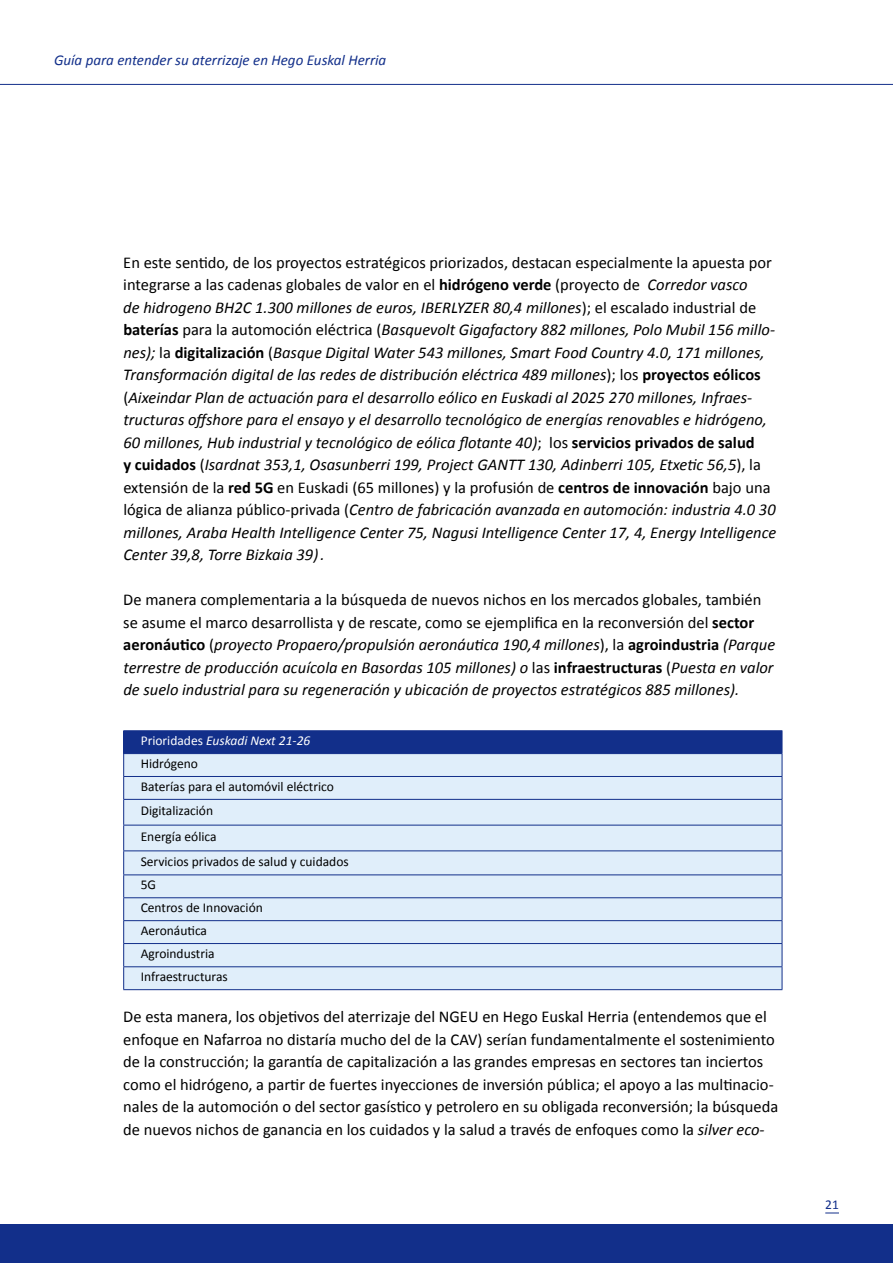
<style>
.page{position:relative;width:893px;height:1263px;background:#fff}
.page>*{position:absolute;margin:0;border:0;box-sizing:border-box;transform-origin:0 0}
.t1{font:italic 16.5px/22.5px "Calibri";color:#000}
.t2{font:16.5px/22.5px "Calibri";color:#000}
.t3{font:italic 15px "Calibri";color:#122f8a}
.t4{font:13.5px/23px "Calibri";color:#000}
.t5{font:13.5px "Calibri";color:#122f8a}
.s1{font-style:normal}
.s2{font-weight:700;font-style:normal}
.s3{color:#fff}
.s4{font-style:italic;color:#fff}
.s5{font-style:italic}
</style>
<div class="page">
<svg style="left:825px;top:1212px;width:14px;height:1px"></svg>
<hr style="left:0;top:84px;width:893px;height:1px;background:#122f8a">
<div style="left:0;top:1225px;width:893px;height:38px;background:#122f8a"></div>
<div style="left:124px;top:731px;width:658px;height:23px;background:#122f8a"></div>
<div style="left:124px;top:754px;width:658px;height:235px;background:#e0eefa"></div>
<hr style="left:123px;top:730px;width:659px;height:1px;background:#122f8a">
<svg style="left:123px;top:731px;width:1px;height:258px"></svg>
<svg style="left:782px;top:731px;width:1px;height:258px"></svg>
<hr style="left:123px;top:989px;width:659px;height:1px;background:#122f8a">
<hr style="left:123px;top:753px;width:659px;height:1px;background:#122f8a">
<hr style="left:123px;top:776px;width:659px;height:1px;background:#122f8a">
<hr style="left:123px;top:799px;width:659px;height:1px;background:#122f8a">
<hr style="left:123px;top:825px;width:659px;height:1px;background:#122f8a">
<hr style="left:123px;top:850px;width:659px;height:1px;background:#122f8a">
<hr style="left:123px;top:874px;width:659px;height:1px;background:#122f8a">
<hr style="left:123px;top:897px;width:659px;height:1px;background:#122f8a">
<hr style="left:123px;top:920px;width:659px;height:1px;background:#122f8a">
<hr style="left:123px;top:943px;width:659px;height:1px;background:#122f8a">
<hr style="left:123px;top:966px;width:659px;height:1px;background:#122f8a">
<p class="t3" style="left:54px;top:50px;width:334px">Guía para entender su aterrizaje en Hego Euskal Herria</p>
<p class="t1" style="left:123px;top:250px;width:655px"><span class="s1">En este sentido, de los proyectos estratégicos priorizados, destacan especialmente la apuesta por integrarse a las cadenas globales de valor en el</span> <span class="s2">hidrógeno verde</span> <span class="s1">(proyecto de</span> Corredor vasco<br>de hidrogeno BH2C 1.300 millones de euros, IBERLYZER 80,4 millones<span class="s1">); el escalado industrial de </span><span class="s2">baterías</span> <span class="s1">para la automoción eléctrica (</span>Basquevolt Gigafactory 882 millones, Polo Mubil 156 millo&shy;nes); <span class="s1">la</span> <span class="s2">digitalización</span> <span class="s1">(</span>Basque Digital Water 543 millones, Smart Food Country 4.0, 171 millones, Transformación digital de las redes de distribución eléctrica 489 millones<span class="s1">); los</span> <span class="s2">proyectos eólicos </span><span class="s1">(</span>Aixeindar Plan de actuación para el desarrollo eólico en Euskadi al 2025 270 millones, Infraes&shy;tructuras offshore para el ensayo y el desarrollo tecnológico de energías renovables e hidrógeno, 60 millones, Hub industrial y tecnológico de eólica flotante 40)<span class="s1">; los</span> <span class="s2">servicios privados de salud<br>y cuidados</span> <span class="s1">(</span>Isardnat 353,1, Osasunberri 199, Project GANTT 130, Adinberri 105, Etxetic 56,5<span class="s1">), la extensión de la</span> <span class="s2">red 5G</span> <span class="s1">en Euskadi (65 millones) y la profusión de</span> <span class="s2">centros de innovación</span> <span class="s1">bajo una lógica de alianza público-privada (</span>Centro de fabricación avanzada en automoción: industria 4.0 30 millones, Araba Health Intelligence Center 75, Nagusi Intelligence Center 17, 4, Energy Intelligence Center 39,8, Torre Bizkaia 39).</p>
<p class="t1" style="left:123px;top:588px;width:653px"><span class="s1">De manera complementaria a la búsqueda de nuevos nichos en los mercados globales, también se asume el marco desarrollista y de rescate, como se ejemplifica en la reconversión del</span> <span class="s2">sector aeronáutico</span> <span class="s1">(</span>proyecto Propaero/propulsión aeronáutica 190,4 millones<span class="s1">), la</span> <span class="s2">agroindustria</span> (Parque terrestre de producción acuícola en Basordas 105 millones) o <span class="s1">las</span> <span class="s2">infraestructuras</span> <span class="s1">(</span>Puesta en valor de suelo industrial para su regeneración y ubicación de proyectos estratégicos 885 millones).</p>
<p class="t4" style="left:141px;top:729px;width:195px"><span class="s3">Prioridades</span> <span class="s4">Euskadi Next 21-26<br></span>Hidrógeno<br>Baterías para el automóvil eléctrico</p>
<p class="t4" style="left:141px;top:798px;width:210px;line-height:25.3px">Digitalización<br>Energía eólica<br>Servicios privados de salud y cuidados</p>
<p class="t4" style="left:141px;top:873px;width:124px">5G<br>Centros de Innovación<br>Aeronáutica<br>Agroindustria<br>Infraestructuras</p>
<p class="t2" style="left:123px;top:1006px;width:656px">De esta manera, los objetivos del aterrizaje del NGEU en Hego Euskal Herria (entendemos que el enfoque en Nafarroa no distaría mucho del de la CAV) serían fundamentalmente el sostenimiento de la construcción; la garantía de capitalización a las grandes empresas en sectores tan inciertos como el hidrógeno, a partir de fuertes inyecciones de inversión pública; el apoyo a las multinacio&shy;nales de la automoción o del sector gasístico y petrolero en su obligada reconversión; la búsqueda de nuevos nichos de ganancia en los cuidados y la salud a través de enfoques como la <span class="s5">silver eco-</span></p>
<p class="t5" style="left:825px;top:1195px;width:15px">21</p>
</div>
